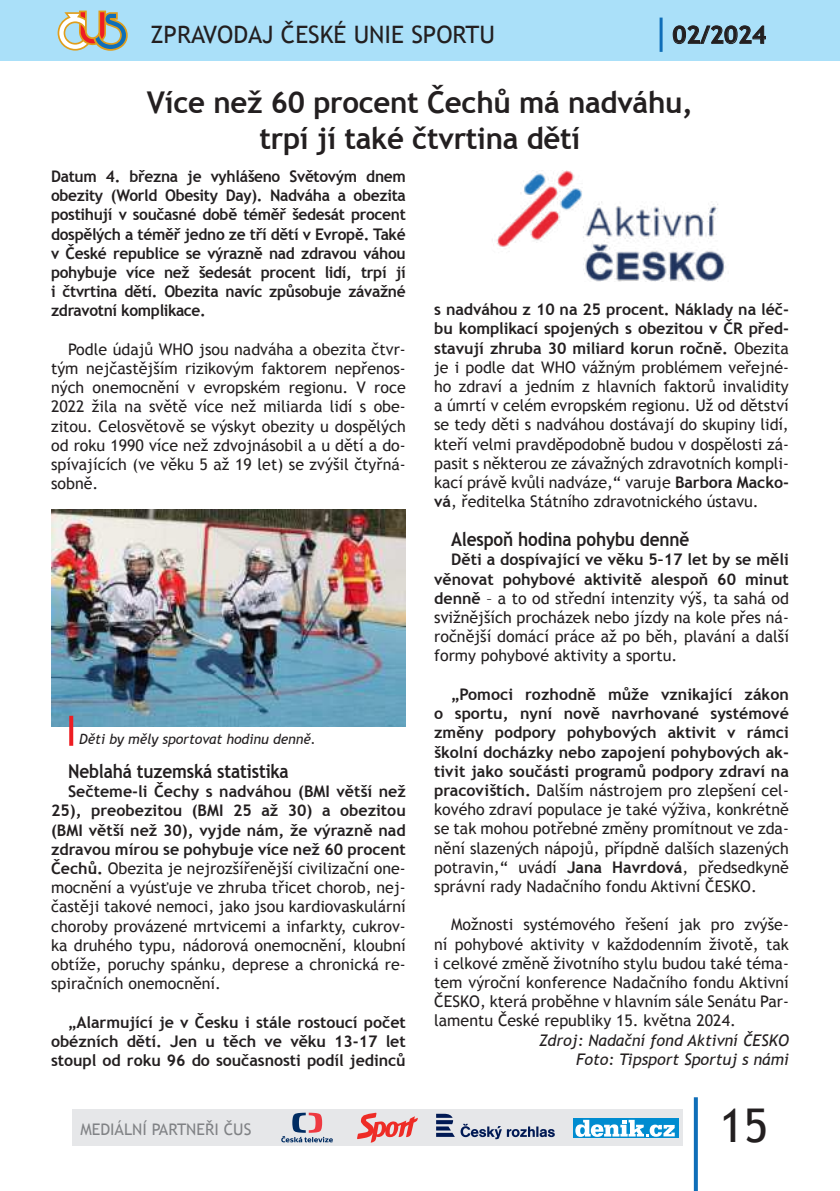
<style>
.page{position:relative;width:840px;height:1191px;background:#fff}
.page>*{position:absolute;margin:0;border:0;box-sizing:border-box;transform-origin:0 0}
.t1{font:46.6px "Trebuchet MS";color:#231f20}
.t2{font:700 30px/36px "Trebuchet MS";letter-spacing:-.01em;color:#231f20;text-align:center}
.t3{font:24px "Trebuchet MS";color:#231f20}
.t4{font:700 24px "Trebuchet MS";color:#231f20}
.t5{font:700 19.2px "Trebuchet MS";letter-spacing:-.01em;color:#231f20;scale:.9 1}
.t6{font:16px/19.2px "Trebuchet MS";color:#231f20;text-align:justify}
.t7{font:700 16px/19.2px "Trebuchet MS";letter-spacing:-.015em;color:#231f20;text-align:justify}
.t8{font:italic 16px/19.2px "Trebuchet MS";color:#231f20;text-align:right}
.t9{font:16px "Trebuchet MS";color:#808285}
.t10{font:italic 14px "Trebuchet MS";letter-spacing:-.005em;color:#231f20}
.s1{font-weight:700}
</style>
<div class="page">
<div style="left:0;top:0;width:839px;height:61px;background:#aae0f9"></div>
<svg style="left:58px;top:11px;width:70px;height:40px"></svg>
<svg style="left:672px;top:25px;width:93px;height:19px"></svg>
<hr style="left:659px;top:18px;width:3px;height:34px;background:#0f6eb8">
<svg style="left:693px;top:1097px;width:4px;height:94px"></svg>
<div style="left:72px;top:1109px;width:609px;height:36px;background:#e6e7e9"></div>
<svg style="left:357px;top:1112px;width:60px;height:30px"></svg>
<svg style="left:281px;top:1112px;width:52px;height:30px"></svg>
<svg style="left:436px;top:1113px;width:18px;height:23px"></svg>
<svg style="left:460px;top:1123px;width:94px;height:16px"></svg>
<svg style="left:573px;top:1118px;width:104px;height:20px"></svg>
<svg style="left:575px;top:1119px;width:99px;height:17px;background:#7ac3e6"></svg>
<img style="left:496px;top:170px;width:229px;height:112px">
<img style="left:52px;top:510px;width:353px;height:216px">
<svg style="left:69px;top:716px;width:4px;height:30px"></svg>
<h3 class="t3" style="left:150px;top:21px;width:346px">ZPRAVODAJ ČESKÉ UNIE SPORTU</h3>
<h3 class="t4" style="left:672px;top:21px;width:95px">02/2024</h3>
<h2 class="t2" style="left:147px;top:84px;width:547px">Více než 60 procent Čechů má nadváhu, trpí jí také čtvrtina dětí</h2>
<p class="t7" style="left:51px;top:167px;width:356px">Datum 4. března je vyhlášeno Světovým dnem obezity (World Obesity Day). Nadváha a obezita postihují v současné době téměř šedesát procent dospělých a téměř jedno ze tří dětí v Evropě. Také v České republice se výrazně nad zdravou váhou pohybuje více než šedesát procent lidí, trpí jí i čtvrtina dětí. Obezita navíc způsobuje závažné zdravotní komplikace.</p>
<p class="t6" style="left:51px;top:340px;width:356px;text-indent:17px">Podle údajů WHO jsou nadváha a obezita čtvr&shy;tým nejčastějším rizikovým faktorem nepřenos&shy;ných onemocnění v evropském regionu. V roce 2022 žila na světě více než miliarda lidí s obe&shy;zitou. Celosvětově se výskyt obezity u dospělých od roku 1990 více než zdvojnásobil a u dětí a do&shy;spívajících (ve věku 5 až 19 let) se zvýšil čtyřná&shy;sobně.</p>
<p class="t6" style="left:434px;top:300px;width:356px"><span class="s1">s nadváhou z 10 na 25 procent. Náklady na léč&shy;bu komplikací spojených s obezitou v ČR před&shy;stavují zhruba 30 miliard korun ročně.</span> Obezita je i podle dat WHO vážným problémem veřejné&shy;ho zdraví a jedním z hlavních faktorů invalidity a úmrtí v celém evropském regionu. Už od dětství se tedy děti s nadváhou dostávají do skupiny lidí, kteří velmi pravděpodobně budou v dospělosti zá&shy;pasit s některou ze závažných zdravotních kompli&shy;kací právě kvůli nadváze,“ varuje <span class="s1">Barbora Macko&shy;vá</span>, ředitelka Státního zdravotnického ústavu.</p>
<p class="t5" style="left:451px;top:527px;width:266px">Alespoň hodina pohybu denně</p>
<p class="t6" style="left:434px;top:550px;width:356px;text-indent:17px"><span class="s1">Děti a dospívající ve věku 5–17 let by se měli věnovat pohybové aktivitě alespoň 60 minut denně</span> – a to od střední intenzity výš, ta sahá od svižnějších procházek nebo jízdy na kole přes ná&shy;ročnější domácí práce až po běh, plavání a další formy pohybové aktivity a sportu.</p>
<p class="t6" style="left:434px;top:685px;width:356px;text-indent:17px"><span class="s1">„Pomoci rozhodně může vznikající zákon o sportu, nyní nově navrhované systémové změny podpory pohybových aktivit v rámci školní docházky nebo zapojení pohybových ak&shy;tivit jako součásti programů podpory zdraví na pracovištích.</span> Dalším nástrojem pro zlepšení cel&shy;kového zdraví populace je také výživa, konkrétně se tak mohou potřebné změny promítnout ve zda&shy;nění slazených nápojů, přípdně dalších slazených potravin,“ uvádí <span class="s1">Jana Havrdová</span>, předsedkyně správní rady Nadačního fondu Aktivní ČESKO.</p>
<p class="t6" style="left:434px;top:915px;width:356px;text-indent:17px">Možnosti systémového řešení jak pro zvýše&shy;ní pohybové aktivity v každodenním životě, tak i celkové změně životního stylu budou také téma&shy;tem výroční konference Nadačního fondu Aktivní ČESKO, která proběhne v hlavním sále Senátu Par&shy;lamentu České republiky 15. května 2024.</p>
<p class="t8" style="left:538px;top:1030px;width:251px">Zdroj: Nadační fond Aktivní ČESKO<br>Foto: Tipsport Sportuj s námi</p>
<p class="t10" style="left:79px;top:731px;width:238px">Děti by měly sportovat hodinu denně.</p>
<p class="t5" style="left:68px;top:759px;width:246px">Neblahá tuzemská statistika</p>
<p class="t6" style="left:51px;top:782px;width:356px;text-indent:17px"><span class="s1">Sečteme-li Čechy s nadváhou (BMI větší než 25), preobezitou (BMI 25 až 30) a obezitou (BMI větší než 30), vyjde nám, že výrazně nad zdravou mírou se pohybuje více než 60 procent Čechů.</span> Obezita je nejrozšířenější civilizační one&shy;mocnění a vyúsťuje ve zhruba třicet chorob, nej&shy;častěji takové nemoci, jako jsou kardiovaskulární choroby provázené mrtvicemi a infarkty, cukrov&shy;ka druhého typu, nádorová onemocnění, kloubní obtíže, poruchy spánku, deprese a chronická re&shy;spiračních onemocnění.</p>
<p class="t7" style="left:51px;top:1012px;width:356px;text-indent:17px">„Alarmující je v Česku i stále rostoucí počet obézních dětí. Jen u těch ve věku 13-17 let stoupl od roku 96 do současnosti podíl jedinců</p>
<p class="t9" style="left:80px;top:1119px;width:172px">MEDIÁLNÍ PARTNEŘI ČUS</p>
<h1 class="t1" style="left:719px;top:1098px;width:50px">15</h1>
</div>
